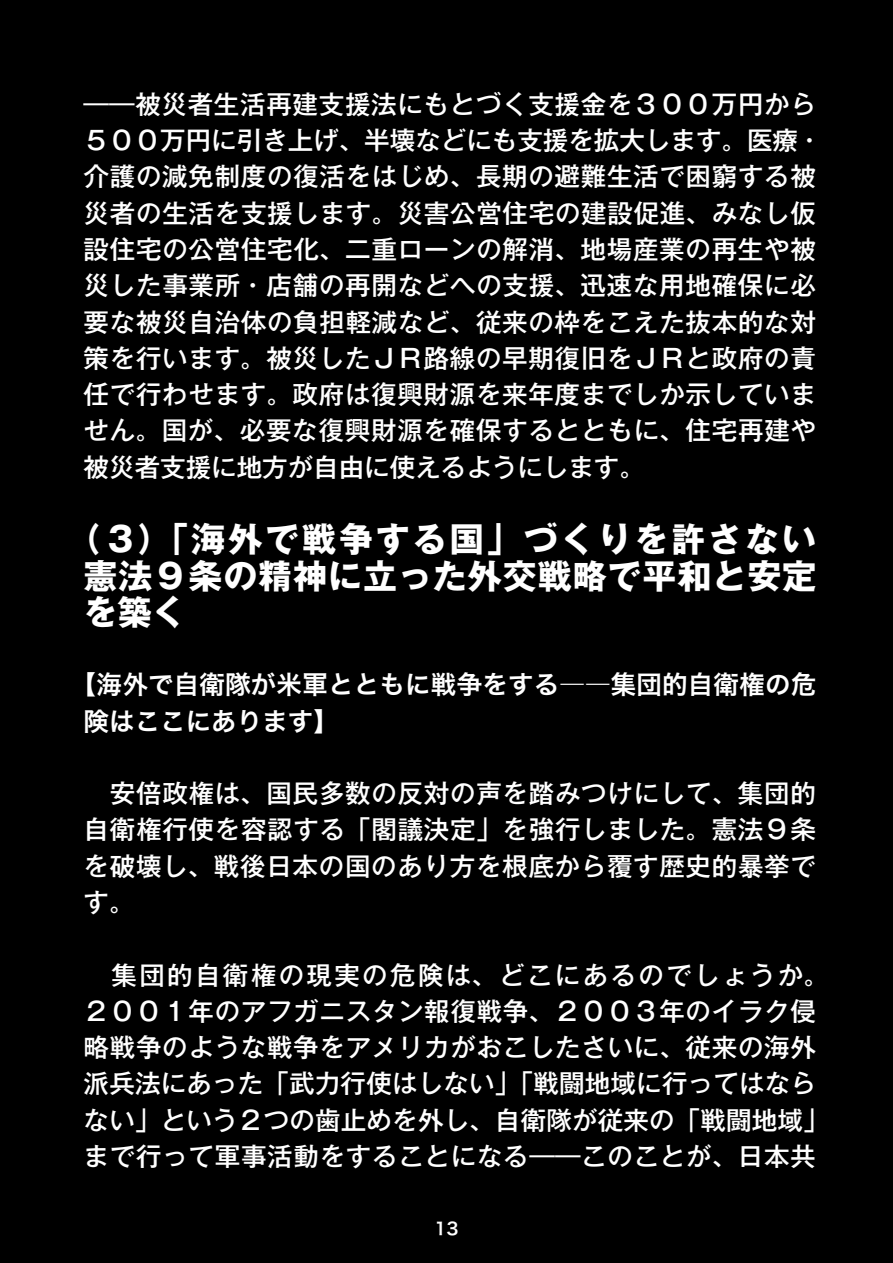
<style>
.page{position:relative;width:893px;height:1263px;background:#000}
.page>*{position:absolute;margin:0;border:0;box-sizing:border-box;transform-origin:0 0}
.t1{font:700 34.05px/36.3px "Gothic MB101 Pro";letter-spacing:.025em;color:#fff}
.t2{font:500 25.5px/36.3px "Gothic MB101 Pro";letter-spacing:.025em;color:#fff}
.t3{font:25.5px/36.3px "Hira Kaku Pro W6";letter-spacing:.01em;color:#fff}
.t4{font:16.95px "Hira Kaku Pro W6";color:#fff}
</style>
<div class="page">
<p class="t2" style="left:84px;top:83px;width:740px">――被災者生活再建支援法にもとづく支援金を３００万円から<br>５００万円に引き上げ、半壊などにも支援を拡大します。医療・介護の減免制度の復活をはじめ、長期の避難生活で困窮する被災者の生活を支援します。災害公営住宅の建設促進、みなし仮設住宅の公営住宅化、二重ローンの解消、地場産業の再生や被災した事業所・店舗の再開などへの支援、迅速な用地確保に必要な被災自治体の負担軽減など、従来の枠をこえた抜本的な対策を行います。被災したＪＲ路線の早期復旧をＪＲと政府の責任で行わせます。政府は復興財源を来年度までしか示していません。国が、必要な復興財源を確保するとともに、住宅再建や被災者支援に地方が自由に使えるようにします。</p>
<h1 class="t1" style="left:84px;top:517px;width:768px;text-indent:-17px">（３）「海外で戦争する国」づくりを許さない　憲法９条の精神に立った外交戦略で平和と安定を築く</h1>
<p class="t3" style="left:84px;top:665px;width:734px;text-indent:-13px">【海外で自衛隊が米軍とともに戦争をする――集団的自衛権の危険はここにあります】</p>
<p class="t2" style="left:84px;top:772px;width:734px;text-align:justify">　安倍政権は、国民多数の反対の声を踏みつけにして、集団的自衛権行使を容認する「閣議決定」を強行しました。憲法９条を破壊し、戦後日本の国のあり方を根底から覆す歴史的暴挙です。</p>
<p class="t2" style="left:84px;top:953px;width:747px">　集団的自衛権の現実の危険は、どこにあるのでしょうか。２００１年のアフガニスタン報復戦争、２００３年のイラク侵略戦争のような戦争をアメリカがおこしたさいに、従来の海外派兵法にあった「武力行使はしない」「戦闘地域に行ってはならない」という２つの歯止めを外し、自衛隊が従来の「戦闘地域」まで行って軍事活動をすることになる――このことが、日本共</p>
<p class="t4" style="left:434px;top:1213px;width:26px">13</p>
</div>
